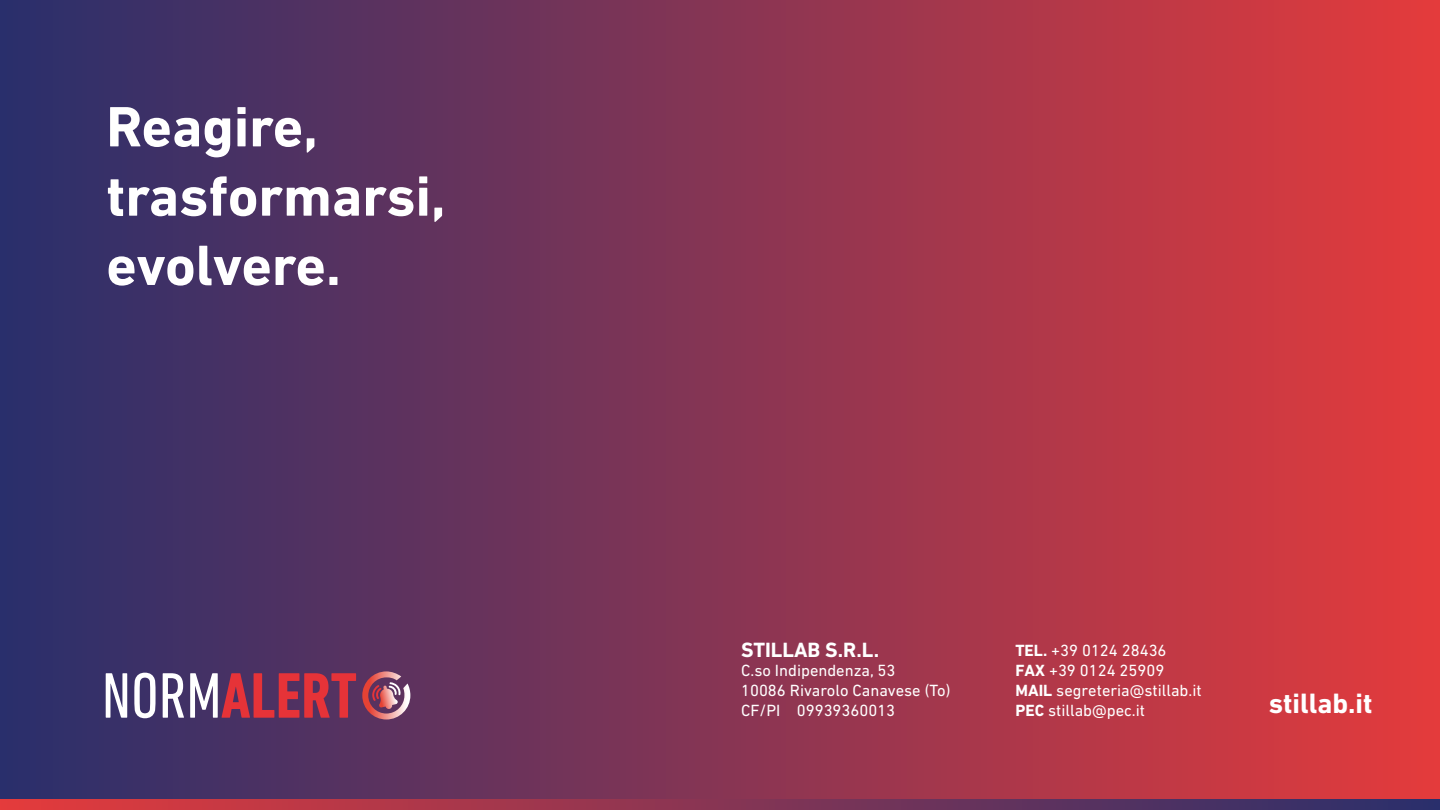
<style>
.page{position:relative;width:1440px;height:810px;background:#fff}
.page>*{position:absolute;margin:0;border:0;box-sizing:border-box;transform-origin:0 0}
.t1{font:700 57.75px/69.3px "DIN Next LT Pro";color:#fff}
.t2{font:700 28.5px "DIN Next LT Pro";color:#fff}
.t3{font:700 21px "DIN Next LT Pro";color:#fff}
.t4{font:16.5px/19.8px "DIN Next LT Pro";color:#fff}
.s1{font-weight:700}
</style>
<div class="page">
<div style="left:0;top:0;width:1439px;height:810px;background:linear-gradient(to right,#292f6c,#e43b3c)"></div>
<svg style="left:0;top:799px;width:1439px;height:11px;background:#863453"></svg>
<svg style="left:106px;top:673px;width:21px;height:45px"></svg>
<svg style="left:134px;top:673px;width:21px;height:45px"></svg>
<svg style="left:163px;top:673px;width:21px;height:45px"></svg>
<svg style="left:190px;top:673px;width:166px;height:45px;background:#9d445e"></svg>
<svg style="left:362px;top:671px;width:48px;height:49px;background:#a05f74"></svg>
<h1 class="t1" style="left:106px;top:92px;width:341px">Reagire, trasformarsi, evolvere.</h1>
<p class="t3" style="left:741px;top:637px;width:140px">STILLAB S.R.L.</p>
<p class="t4" style="left:741px;top:661px;width:211px">C.so Indipendenza, 53<br>10086 Rivarolo Canavese (To)<br>CF/PI 09939360013</p>
<p class="t4" style="left:1015px;top:640px;width:188px"><span class="s1">TEL.</span> +39 0124 28436<br><span class="s1">FAX</span> +39 0124 25909<br><span class="s1">MAIL</span> segreteria@stillab.it<br><span class="s1">PEC</span> stillab@pec.it</p>
<h2 class="t2" style="left:1268px;top:686px;width:105px">stillab.it</h2>
</div>
